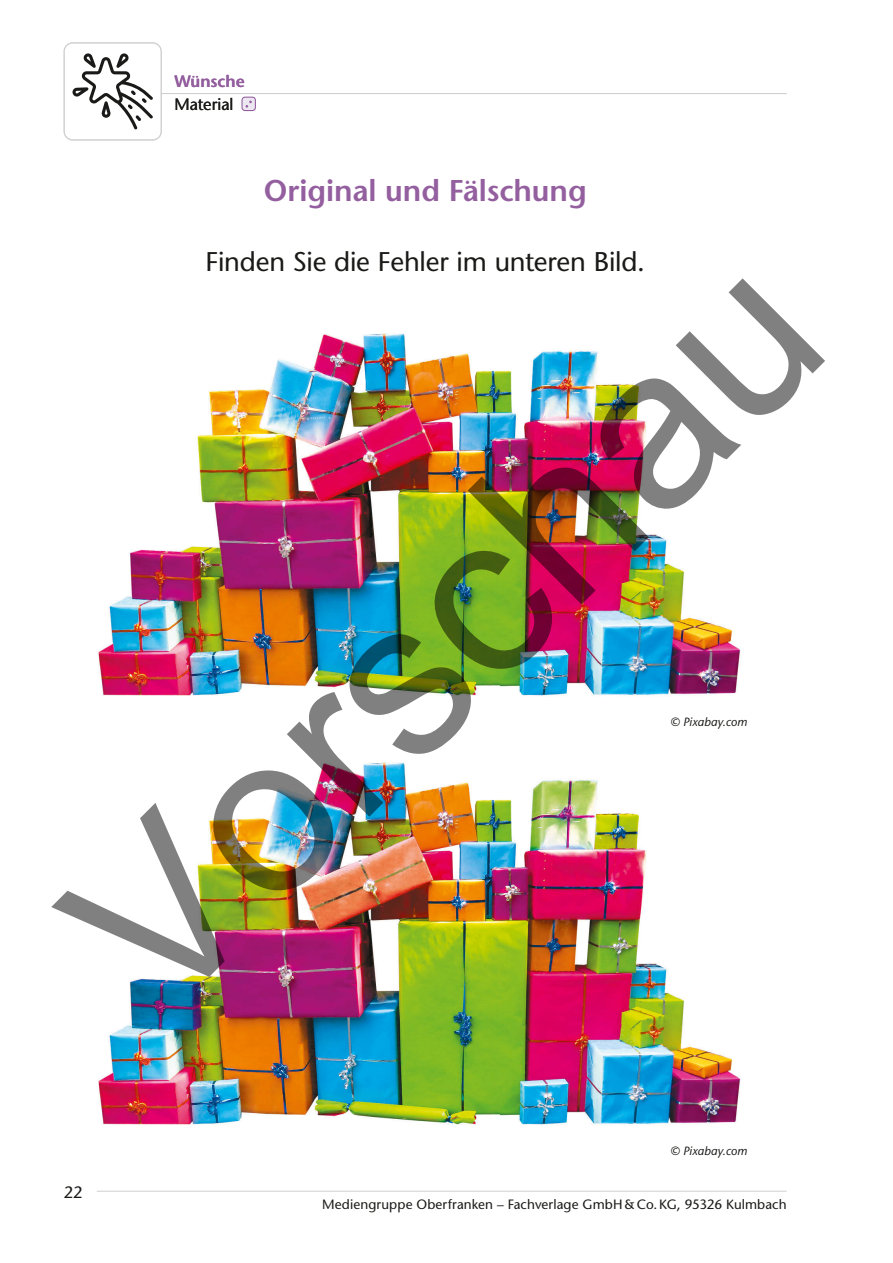
<style>
.page{position:relative;width:893px;height:1263px;background:#fff}
.page>*{position:absolute;margin:0;border:0;box-sizing:border-box;transform-origin:0 0}
.t1{font:225px "Arial";color:rgb(0 0 0/.5)}
.t2{font:600 30px "Stone Sans Std";letter-spacing:-.005em;color:#945f9f}
.t3{font:500 27px "Stone Sans Std";letter-spacing:-.005em;color:#1a1a18}
.t4{font:500 16.5px "Stone Sans Std";color:#1a1a18}
.t5{font:600 16.5px "Stone Sans Std";color:#945f9f}
.t6{font:500 13.5px "Stone Sans Std";letter-spacing:.005em;color:#1a1a18}
.t7{font:italic 500 12px "Stone Sans Std";letter-spacing:.005em;color:#1a1a18}
</style>
<div class="page">
<hr style="left:97px;top:1191px;width:690px;height:1px;background:#cfd0d0">
<svg style="left:73px;top:53px;width:80px;height:76px"></svg>
<hr style="left:161px;top:93px;width:626px;height:1px;background:#cfd0d0">
<div style="left:64px;top:43px;width:98px;height:97px;border:1px solid #cfd0d0;border-radius:9px"></div>
<div style="left:242px;top:97px;width:13px;height:14px;background:#ede7f2;border-radius:3px"></div>
<div style="left:241px;top:97px;width:15px;height:14px;border:1px solid #945f9f;border-radius:3px"></div>
<svg style="left:246px;top:101px;width:6px;height:7px"></svg>
<img style="left:98px;top:333px;width:643px;height:363px">
<img style="left:98px;top:762px;width:643px;height:363px">
<p class="t5" style="left:174px;top:71px;width:72px">Wünsche</p>
<p class="t4" style="left:174px;top:94px;width:61px">Material</p>
<h2 class="t2" style="left:264px;top:172px;width:325px">Original und Fälschung</h2>
<h3 class="t3" style="left:205px;top:246px;width:441px">Finden Sie die Fehler im unteren Bild.</h3>
<h1 class="t1" style="left:-1px;top:856px;width:952px;rotate:-45deg">Vorschau</h1>
<p class="t7" style="left:670px;top:715px;width:78px">© Pixabay.com</p>
<p class="t4" style="left:64px;top:1182px;width:20px">22</p>
<p class="t7" style="left:670px;top:1144px;width:78px">© Pixabay.com</p>
<p class="t6" style="left:322px;top:1196px;width:466px">Mediengruppe Oberfranken – Fachverlage GmbH &amp; Co. KG, 95326 Kulmbach</p>
</div>
